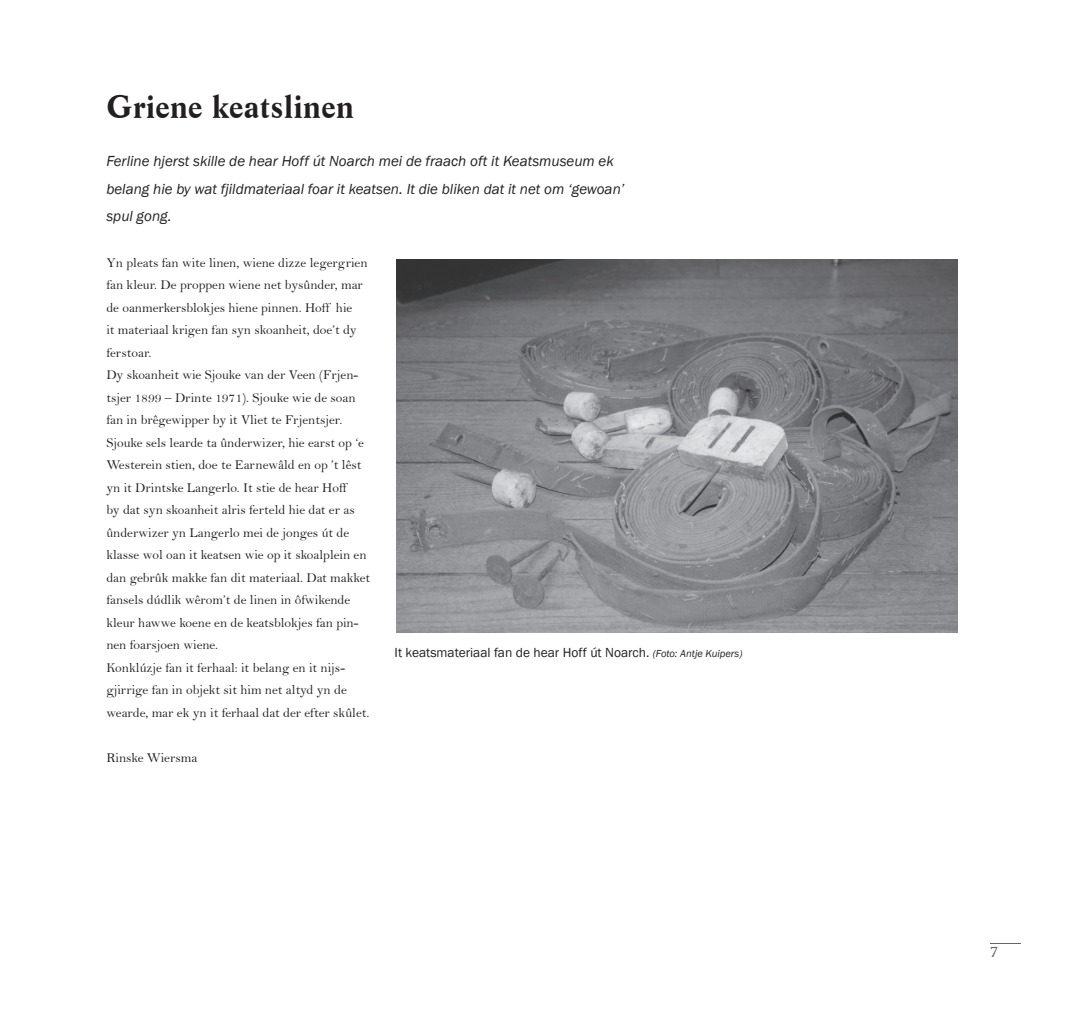
<style>
.page{position:relative;width:1085px;height:1021px;background:#fff}
.page>*{position:absolute;margin:0;border:0;box-sizing:border-box;transform-origin:0 0}
.t1{font:700 31.5px "Life BT";color:#231f20}
.t2{font:italic 15px/27px "Franklin Gothic";color:#231f20}
.t3{font:15px "Sylfaen";color:#656568}
.t4{font:13.5px/22.5px "Bell";color:#231f20}
.t5{font:13.5px "Franklin Gothic";color:#231f20}
.s1{font-style:italic;font-size:10.5px}
</style>
<div class="page">
<hr style="left:990px;top:943px;width:31px;height:1px;background:#656568">
<img style="left:396px;top:259px;width:561px;height:373px">
<h1 class="t1" style="left:106px;top:84px;width:249px">Griene keatslinen</h1>
<p class="t2" style="left:106px;top:148px;width:519px">Ferline hjerst skille de hear Hoff út Noarch mei de fraach oft it Keatsmuseum ek belang hie by wat fjildmateriaal foar it keatsen. It die bliken dat it net om ‘gewoan’ spul gong.</p>
<p class="t4" style="left:106px;top:251px;width:265px">Yn pleats fan wite linen, wiene dizze legergrien fan kleur. De proppen wiene net bysûnder, mar de oanmerkersblokjes hiene pinnen. Hoff hie<br>it materiaal krigen fan syn skoanheit, doe’t dy ferstoar.<br>Dy skoanheit wie Sjouke van der Veen (Frjen&shy;tsjer 1899 – Drinte 1971). Sjouke wie de soan fan in brêgewipper by it Vliet te Frjentsjer.<br>Sjouke sels learde ta ûnderwizer, hie earst op ‘e Westerein stien, doe te Earnewâld en op ’t lêst yn it Drintske Langerlo. It stie de hear Hoff<br>by dat syn skoanheit alris ferteld hie dat er as ûnderwizer yn Langerlo mei de jonges út de klasse wol oan it keatsen wie op it skoalplein en dan gebrûk makke fan dit materiaal. Dat makket fansels dúdlik wêrom’t de linen in ôfwikende kleur hawwe koene en de keatsblokjes fan pin&shy;nen foarsjoen wiene.<br>Konklúzje fan it ferhaal: it belang en it nijs&shy;gjirrige fan in objekt sit him net altyd yn de wearde, mar ek yn it ferhaal dat der efter skûlet.</p>
<p class="t4" style="left:106px;top:746px;width:92px">Rinske Wiersma</p>
<p class="t5" style="left:394px;top:644px;width:349px">It keatsmateriaal fan de hear Hoff út Noarch. <span class="s1">(Foto: Antje Kuipers)</span></p>
<p class="t3" style="left:990px;top:941px;width:9px">7</p>
</div>
